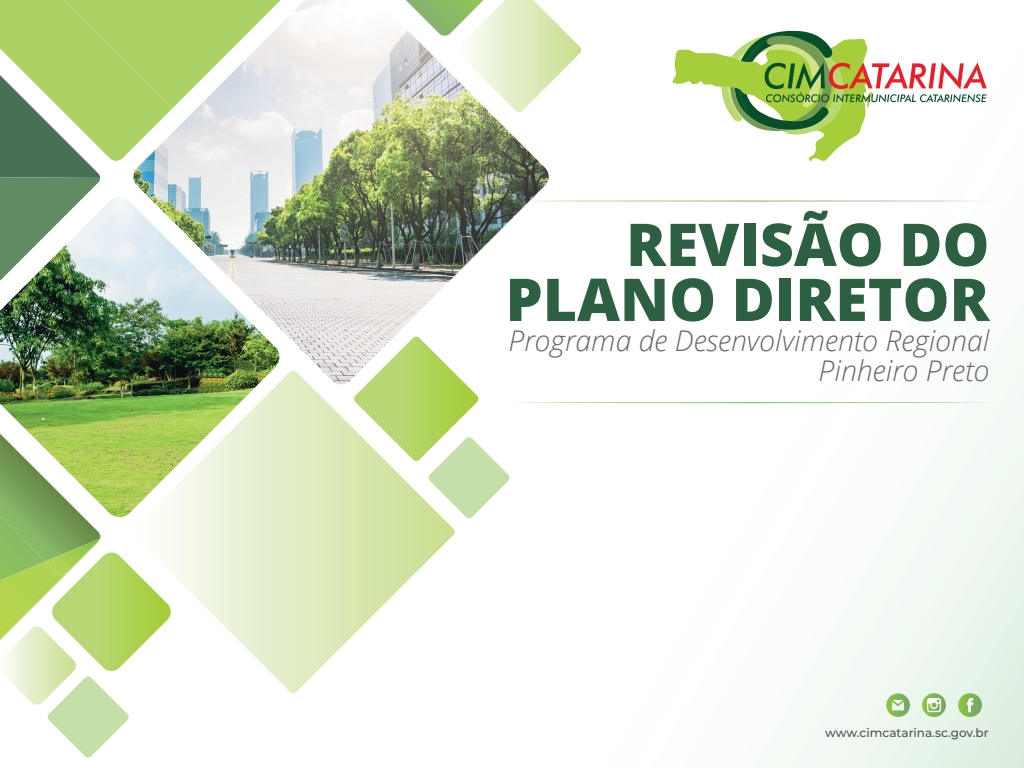
<style>
.page{position:relative;width:1024px;height:768px;background:#fff}
.page>*{position:absolute;margin:0;border:0;box-sizing:border-box;transform-origin:0 0}
.t1{font:800 59px/55px "Open Sans";color:#2d5f42;text-align:right}
.t2{font:italic 300 28.5px/30px "Open Sans";color:#656969;text-align:right}
.t3{font:500 12px "Montserrat";color:#4f5253}
</style>
<div class="page">
<img style="left:237px;top:0;width:139px;height:315px">
<img style="left:376px;top:33px;width:70px;height:304px">
<img style="left:203px;top:161px;width:34px;height:121px">
<img style="left:446px;top:69px;width:35px;height:215px">
<img style="left:168px;top:161px;width:35px;height:86px">
<img style="left:480px;top:113px;width:35px;height:137px">
<img style="left:133px;top:161px;width:35px;height:36px">
<img style="left:515px;top:138px;width:34px;height:77px">
<img style="left:269px;top:315px;width:107px;height:35px">
<img style="left:303px;top:349px;width:51px;height:21px">
<img style="left:70px;top:197px;width:106px;height:320px">
<img style="left:35px;top:281px;width:35px;height:153px">
<img style="left:175px;top:247px;width:36px;height:123px">
<img style="left:0;top:281px;width:35px;height:153px">
<img style="left:210px;top:282px;width:36px;height:88px">
<img style="left:246px;top:318px;width:33px;height:52px">
<img style="left:406px;top:0;width:50px;height:36px">
<div style="left:0;top:161px;width:100px;height:16px;background:#467055"></div>
<img style="left:0;top:177px;width:100px;height:104px">
<img style="left:0;top:434px;width:100px;height:118px">
<img style="left:46px;top:540px;width:53px;height:12px">
<img style="left:0;top:0;width:266px;height:161px">
<img style="left:64px;top:0;width:216px;height:108px">
<svg style="left:672px;top:30px;width:315px;height:131px"></svg>
<svg style="left:958px;top:693px;width:24px;height:24px"></svg>
<svg style="left:967px;top:698px;width:6px;height:14px"></svg>
<svg style="left:922px;top:693px;width:24px;height:24px"></svg>
<svg style="left:927px;top:698px;width:14px;height:14px"></svg>
<svg style="left:886px;top:693px;width:24px;height:24px"></svg>
<svg style="left:354px;top:337px;width:125px;height:87px"></svg>
<svg style="left:456px;top:0;width:126px;height:113px"></svg>
<svg style="left:0;top:552px;width:131px;height:153px"></svg>
<img style="left:455px;top:437px;width:55px;height:81px">
<img style="left:47px;top:677px;width:82px;height:80px">
<svg style="left:131px;top:370px;width:324px;height:324px"></svg>
<svg style="left:516px;top:402px;width:476px;height:1px"></svg>
<svg style="left:509px;top:201px;width:483px;height:1px"></svg>
<h1 class="t1" style="left:505px;top:214px;width:486px">REVISÃO DO<br>PLANO DIRETOR</h1>
<p class="t2" style="left:509px;top:325px;width:482px">Programa de Desenvolvimento Regional<br>Pinheiro Preto</p>
<p class="t3" style="left:825px;top:725px;width:165px">www.cimcatarina.sc.gov.br</p>
</div>
